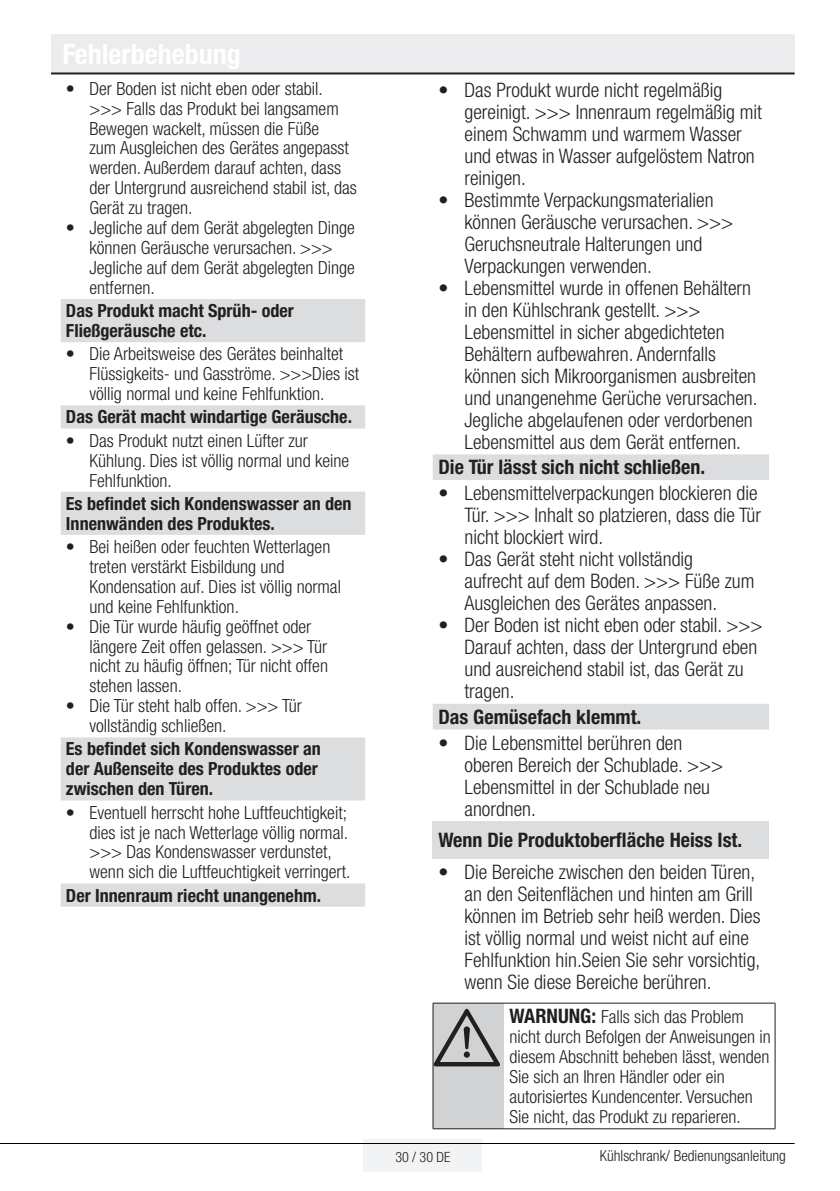
<style>
.page{position:relative;width:840px;height:1191px;background:#fff}
.page>*{position:absolute;margin:0;border:0;box-sizing:border-box;transform-origin:0 0}
.Girintili_Yazi_uyari{font:72px "ZIWARNUN";color:#231f20}
.Girintili_Yazi_Bulle{font:300 condensed 20px/22px "Helvetica Neue LT Pro";color:#231f20}
.Normal_Yazi_Bold__10{font:700 condensed 20px "Helvetica Neue LT Pro";color:#231f20}
.Girintili_Yazi_Bulle-2{font:300 condensed 18.2px/20px "Helvetica Neue LT Pro";color:#231f20}
.Normal_Yazi_Bold__10-2{font:700 condensed 18.2px/20px "Helvetica Neue LT Pro";color:#231f20}
.Girintili_Yazi_uyari-2{font:300 condensed 18px/20px "Helvetica Neue LT Pro";color:#231f20}
.t1{font:300 condensed 15.2px "Helvetica Neue LT Pro";color:#231f20}
.t2{font:300 condensed 14.2px "Helvetica Neue LT Pro";color:#231f20}
.s1{font-weight:700}
.s2{font-weight:700;font-size:20px}
</style>
<div class="page">
<div style="left:363px;top:1140px;width:118px;height:32px;background:#f2f3f4"></div>
<hr style="left:0;top:1143px;width:794px;height:1px;background:#000">
<div style="left:51px;top:34px;width:743px;height:40px;background:#ececee"></div>
<hr style="left:51px;top:72px;width:743px;height:2px;background:#231f20">
<svg style="left:61px;top:299px;width:304px;height:607px"></svg>
<svg style="left:433px;top:454px;width:335px;height:275px"></svg>
<div style="left:432px;top:821px;width:336px;height:38px;background:#dcdddf"></div>
<div style="left:433px;top:1003px;width:70px;height:125px;background:#d1d2d4"></div>
<hr style="left:432px;top:1128px;width:71px;height:1px;background:#231f20">
<hr style="left:503px;top:1128px;width:271px;height:1px;background:#231f20">
<hr style="left:432px;top:1003px;width:1px;height:125px;background:#231f20">
<hr style="left:774px;top:1003px;width:1px;height:125px;background:#231f20">
<hr style="left:432px;top:1002px;width:71px;height:1px;background:#231f20">
<hr style="left:503px;top:1002px;width:271px;height:1px;background:#231f20">
<p class="Girintili_Yazi_Bulle-2" style="left:89px;top:78px;width:269px;text-indent:-24px"><span class="s1">•</span> Der Boden ist nicht eben oder stabil. &gt;&gt;&gt; Falls das Produkt bei langsamem Bewegen wackelt, müssen die Füße<br>zum Ausgleichen des Gerätes angepasst werden. Außerdem darauf achten, dass der Untergrund ausreichend stabil ist, das Gerät zu tragen.</p>
<p class="Girintili_Yazi_Bulle-2" style="left:89px;top:217px;width:267px;text-indent:-24px"><span class="s1">•</span> Jegliche auf dem Gerät abgelegten Dinge können Geräusche verursachen. &gt;&gt;&gt;<br>Jegliche auf dem Gerät abgelegten Dinge entfernen.</p>
<p class="Normal_Yazi_Bold__10-2" style="left:66px;top:300px;width:229px">Das Produkt macht Sprüh- oder<br>Fließgeräusche etc.</p>
<p class="Girintili_Yazi_Bulle-2" style="left:89px;top:344px;width:271px;text-indent:-24px"><span class="s1">•</span> Die Arbeitsweise des Gerätes beinhaltet<br>Flüssigkeits- und Gasströme. &gt;&gt;&gt;Dies ist völlig normal und keine Fehlfunktion.</p>
<p class="Normal_Yazi_Bold__10-2" style="left:66px;top:407px;width:287px">Das Gerät macht windartige Geräusche.</p>
<p class="Girintili_Yazi_Bulle-2" style="left:89px;top:430px;width:261px;text-indent:-24px"><span class="s1">•</span> Das Produkt nutzt einen Lüfter zur<br>Kühlung. Dies ist völlig normal und keine<br>Fehlfunktion.</p>
<p class="Normal_Yazi_Bold__10-2" style="left:66px;top:493px;width:287px">Es befindet sich Kondenswasser an den<br>Innenwänden des Produktes.</p>
<p class="Girintili_Yazi_Bulle-2" style="left:89px;top:536px;width:253px;text-indent:-24px"><span class="s1">•</span> Bei heißen oder feuchten Wetterlagen treten verstärkt Eisbildung und Kondensation auf. Dies ist völlig normal und keine Fehlfunktion.</p>
<p class="Girintili_Yazi_Bulle-2" style="left:89px;top:616px;width:240px;text-indent:-24px"><span class="s1">•</span> Die Tür wurde häufig geöffnet oder längere Zeit offen gelassen. &gt;&gt;&gt; Tür nicht zu häufig öffnen; Tür nicht offen stehen lassen.</p>
<p class="Girintili_Yazi_Bulle-2" style="left:89px;top:695px;width:214px;text-indent:-24px"><span class="s1">•</span> Die Tür steht halb offen. &gt;&gt;&gt; Tür vollständig schließen.</p>
<p class="Normal_Yazi_Bold__10-2" style="left:66px;top:738px;width:256px">Es befindet sich Kondenswasser an der Außenseite des Produktes oder zwischen den Türen.</p>
<p class="Girintili_Yazi_Bulle-2" style="left:89px;top:802px;width:262px;text-indent:-24px"><span class="s1">•</span> Eventuell herrscht hohe Luftfeuchtigkeit; dies ist je nach Wetterlage völlig normal. &gt;&gt;&gt; Das Kondenswasser verdunstet, wenn sich die Luftfeuchtigkeit verringert.</p>
<p class="Normal_Yazi_Bold__10-2" style="left:66px;top:885px;width:256px">Der Innenraum riecht unangenehm.</p>
<p class="Girintili_Yazi_Bulle" style="left:464px;top:78px;width:299px;text-indent:-26px"><span class="s1">•</span> Das Produkt wurde nicht regelmäßig gereinigt. &gt;&gt;&gt; Innenraum regelmäßig mit einem Schwamm und warmem Wasser und etwas in Wasser aufgelöstem Natron reinigen.</p>
<p class="Girintili_Yazi_Bulle" style="left:464px;top:188px;width:270px;text-indent:-26px"><span class="s1">•</span> Bestimmte Verpackungsmaterialien können Geräusche verursachen. &gt;&gt;&gt; Geruchsneutrale Halterungen und Verpackungen verwenden.</p>
<p class="Girintili_Yazi_Bulle" style="left:464px;top:276px;width:294px;text-indent:-26px"><span class="s1">•</span> Lebensmittel wurde in offenen Behältern in den Kühlschrank gestellt. &gt;&gt;&gt; Lebensmittel in sicher abgedichteten Behältern aufbewahren. Andernfalls können sich Mikroorganismen ausbreiten und unangenehme Gerüche verursachen.<br>Jegliche abgelaufenen oder verdorbenen Lebensmittel aus dem Gerät entfernen.</p>
<p class="Normal_Yazi_Bold__10" style="left:438px;top:455px;width:268px">Die Tür lässt sich nicht schließen.</p>
<p class="Girintili_Yazi_Bulle" style="left:464px;top:482px;width:298px;text-indent:-26px"><span class="s1">•</span> Lebensmittelverpackungen blockieren die<br>Tür. &gt;&gt;&gt; Inhalt so platzieren, dass die Tür nicht blockiert wird.</p>
<p class="Girintili_Yazi_Bulle" style="left:464px;top:548px;width:291px;text-indent:-26px"><span class="s1">•</span> Das Gerät steht nicht vollständig aufrecht auf dem Boden. &gt;&gt;&gt; Füße zum<br>Ausgleichen des Gerätes anpassen.</p>
<p class="Girintili_Yazi_Bulle" style="left:464px;top:614px;width:299px;text-indent:-26px"><span class="s1">•</span> Der Boden ist nicht eben oder stabil. &gt;&gt;&gt;<br>Darauf achten, dass der Untergrund eben und ausreichend stabil ist, das Gerät zu tragen.</p>
<p class="Normal_Yazi_Bold__10" style="left:438px;top:704px;width:204px">Das Gemüsefach klemmt.</p>
<p class="Girintili_Yazi_Bulle" style="left:464px;top:731px;width:260px;text-indent:-26px"><span class="s1">•</span> Die Lebensmittel berühren den oberen Bereich der Schublade. &gt;&gt;&gt;<br>Lebensmittel in der Schublade neu anordnen.</p>
<p class="Normal_Yazi_Bold__10" style="left:438px;top:828px;width:305px">Wenn Die Produktoberfläche Heiss Ist.</p>
<p class="Girintili_Yazi_Bulle" style="left:464px;top:861px;width:297px;text-indent:-26px"><span class="s1">•</span> Die Bereiche zwischen den beiden Türen, an den Seitenflächen und hinten am Grill können im Betrieb sehr heiß werden. Dies ist völlig normal und weist nicht auf eine Fehlfunktion hin.Seien Sie sehr vorsichtig, wenn Sie diese Bereiche berühren.</p>
<p class="Girintili_Yazi_uyari" style="left:433px;top:999px;width:71px">A</p>
<p class="Girintili_Yazi_uyari-2" style="left:509px;top:1006px;width:263px"><span class="s2">WARNUNG:</span> Falls sich das Problem nicht durch Befolgen der Anweisungen in diesem Abschnitt beheben lässt, wenden Sie sich an Ihren Händler oder ein autorisiertes Kundencenter. Versuchen Sie nicht, das Produkt zu reparieren.</p>
<p class="t2" style="left:395px;top:1148px;width:57px">30 / 30 DE</p>
<p class="t1" style="left:599px;top:1147px;width:188px">Kühlschrank/ Bedienungsanleitung</p>
</div>
